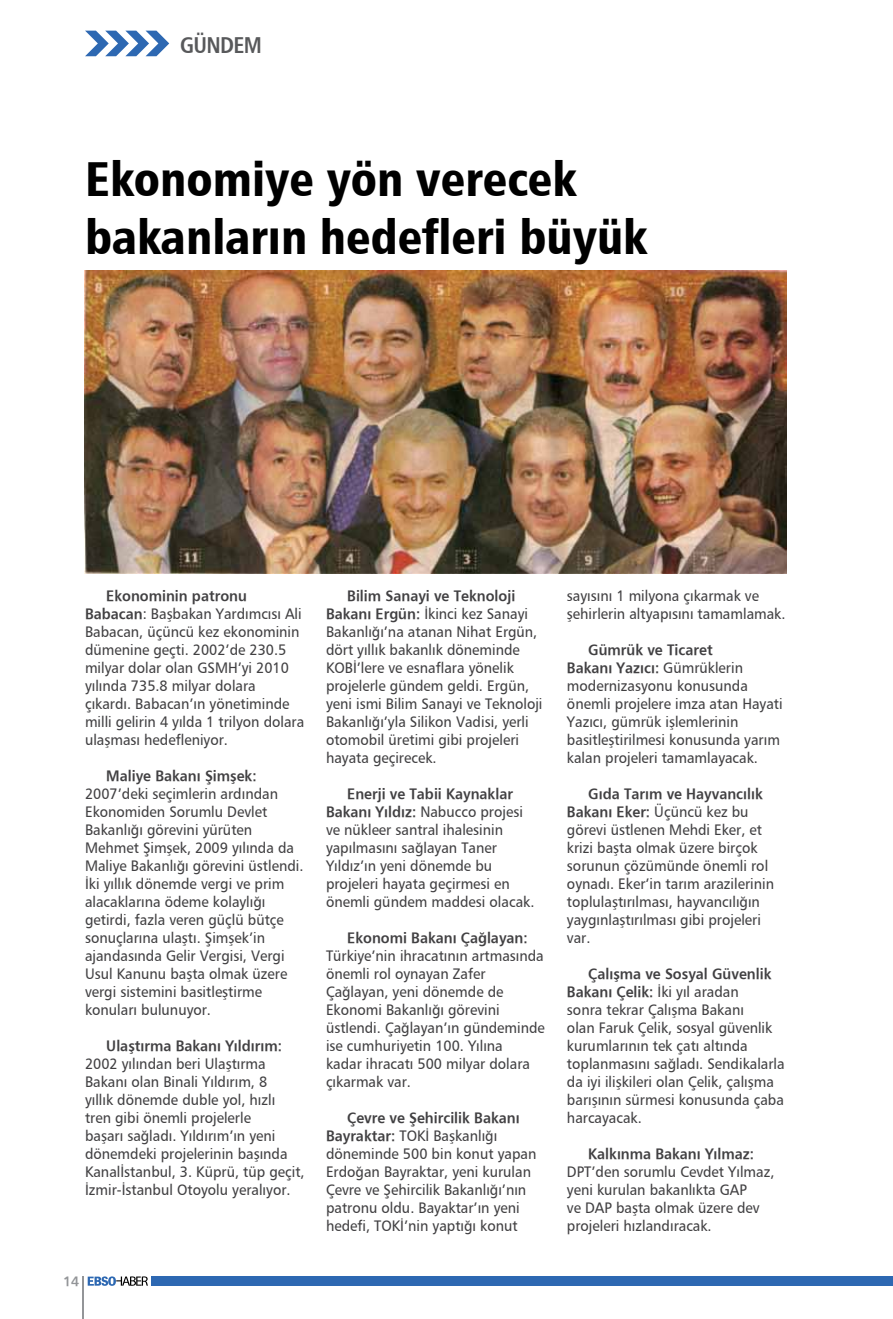
<style>
.page{position:relative;width:893px;height:1319px;background:#fff}
.page>*{position:absolute;margin:0;border:0;box-sizing:border-box;transform-origin:0 0}
.t1{font:900 condensed 48px/57.6px "Frutiger";color:#000}
.t2{font:700 condensed 22.5px "Frutiger";letter-spacing:-.03em;color:#58595b}
.t3{font:15px/18px "Frutiger Roman";color:#414042;scale:.95 1}
.t4{font:700 15px/18px "Frutiger";color:#414042;scale:.95 1}
.t5{font:700 13.5px "Frutiger";color:#939598}
.s1{font-family:"Frutiger";font-weight:700}
.s2{font-family:"Frutiger Roman";font-weight:400}
</style>
<div class="page">
<svg style="left:88px;top:1276px;width:60px;height:9px"></svg>
<div style="left:151px;top:1276px;width:742px;height:9px;background:#2d68b2"></div>
<hr style="left:83px;top:1276px;width:1px;height:42px;background:#939598">
<svg style="left:85px;top:31px;width:84px;height:25px"></svg>
<img style="left:84px;top:270px;width:703px;height:303px">
<h2 class="t2" style="left:180px;top:31px;width:83px">GÜNDEM</h2>
<h1 class="t1" style="left:85px;top:150px;width:563px">Ekonomiye yön verecek bakanların hedefleri büyük</h1>
<p class="t4" style="left:106px;top:586px;width:150px">Ekonominin patronu</p>
<p class="t3" style="left:85px;top:604px;width:232px"><span class="s1">Babacan</span>: Başbakan Yardımcısı Ali<br>Babacan, üçüncü kez ekonominin dümenine geçti. 2002’de 230.5 milyar dolar olan GSMH’yi 2010 yılında 735.8 milyar dolara çıkardı. Babacan’ın yönetiminde milli gelirin 4 yılda 1 trilyon dolara ulaşması hedefleniyor.</p>
<p class="t4" style="left:106px;top:766px;width:160px">Maliye Bakanı Şimşek:</p>
<p class="t3" style="left:85px;top:784px;width:231px">2007’deki seçimlerin ardından<br>Ekonomiden Sorumlu Devlet<br>Bakanlığı görevini yürüten<br>Mehmet Şimşek, 2009 yılında da<br>Maliye Bakanlığı görevini üstlendi.<br>İki yıllık dönemde vergi ve prim alacaklarına ödeme kolaylığı getirdi, fazla veren güçlü bütçe sonuçlarına ulaştı. Şimşek’in ajandasında Gelir Vergisi, Vergi<br>Usul Kanunu başta olmak üzere vergi sistemini basitleştirme konuları bulunuyor.</p>
<p class="t4" style="left:106px;top:1036px;width:186px">Ulaştırma Bakanı Yıldırım:</p>
<p class="t3" style="left:85px;top:1054px;width:233px">2002 yılından beri Ulaştırma<br>Bakanı olan Binali Yıldırım, 8<br>yıllık dönemde duble yol, hızlı tren gibi önemli projelerle<br>başarı sağladı. Yıldırım’ın yeni dönemdeki projelerinin başında<br>Kanalİstanbul, 3. Küprü, tüp geçit,<br>İzmir-İstanbul Otoyolu yeralıyor.</p>
<p class="t5" style="left:63px;top:1272px;width:18px">14</p>
<p class="t4" style="left:347px;top:586px;width:178px">Bilim Sanayi ve Teknoloji</p>
<p class="t3" style="left:326px;top:604px;width:229px"><span class="s1">Bakanı Ergün:</span> İkinci kez Sanayi<br>Bakanlığı’na atanan Nihat Ergün, dört yıllık bakanlık döneminde<br>KOBİ’lere ve esnaflara yönelik projelerle gündem geldi. Ergün, yeni ismi Bilim Sanayi ve Teknoloji<br>Bakanlığı’yla Silikon Vadisi, yerli otomobil üretimi gibi projeleri hayata geçirecek.</p>
<p class="t4" style="left:347px;top:784px;width:176px">Enerji ve Tabii Kaynaklar</p>
<p class="t3" style="left:326px;top:802px;width:221px"><span class="s1">Bakanı Yıldız:</span> Nabucco projesi ve nükleer santral ihalesinin yapılmasını sağlayan Taner<br>Yıldız’ın yeni dönemde bu projeleri hayata geçirmesi en önemli gündem maddesi olacak.</p>
<p class="t4" style="left:347px;top:928px;width:191px">Ekonomi Bakanı Çağlayan:</p>
<p class="t3" style="left:326px;top:946px;width:232px">Türkiye’nin ihracatının artmasında önemli rol oynayan Zafer<br>Çağlayan, yeni dönemde de<br>Ekonomi Bakanlığı görevini üstlendi. Çağlayan’ın gündeminde ise cumhuriyetin 100. Yılına<br>kadar ihracatı 500 milyar dolara çıkarmak var.</p>
<p class="t4" style="left:347px;top:1108px;width:183px">Çevre ve Şehircilik Bakanı</p>
<p class="t3" style="left:326px;top:1126px;width:223px"><span class="s1">Bayraktar:</span> TOKİ Başkanlığı döneminde 500 bin konut yapan<br>Erdoğan Bayraktar, yeni kurulan<br>Çevre ve Şehircilik Bakanlığı’nın patronu oldu. Bayaktar’ın yeni hedefi, TOKİ’nin yaptığı konut</p>
<p class="t3" style="left:567px;top:586px;width:232px">sayısını 1 milyona çıkarmak ve şehirlerin altyapısını tamamlamak.</p>
<p class="t4" style="left:567px;top:640px;width:187px;text-indent:21px">Gümrük ve Ticaret<br>Bakanı Yazıcı: <span class="s2">Gümrüklerin</span></p>
<p class="t3" style="left:567px;top:676px;width:229px">modernizasyonu konusunda önemli projelere imza atan Hayati<br>Yazıcı, gümrük işlemlerinin basitleştirilmesi konusunda yarım kalan projeleri tamamlayacak.</p>
<p class="t4" style="left:567px;top:784px;width:208px;text-indent:21px">Gıda Tarım ve Hayvancılık<br>Bakanı Eker: <span class="s2">Üçüncü kez bu</span></p>
<p class="t3" style="left:567px;top:820px;width:219px">görevi üstlenen Mehdi Eker, et krizi başta olmak üzere birçok sorunun çözümünde önemli rol oynadı. Eker’in tarım arazilerinin toplulaştırılması, hayvancılığın yaygınlaştırılması gibi projeleri var.</p>
<p class="t4" style="left:567px;top:964px;width:217px;text-indent:21px">Çalışma ve Sosyal Güvenlik<br>Bakanı Çelik: <span class="s2">İki yıl aradan</span></p>
<p class="t3" style="left:567px;top:1000px;width:231px">sonra tekrar Çalışma Bakanı<br>olan Faruk Çelik, sosyal güvenlik kurumlarının tek çatı altında toplanmasını sağladı. Sendikalarla da iyi ilişkileri olan Çelik, çalışma barışının sürmesi konusunda çaba harcayacak.</p>
<p class="t4" style="left:588px;top:1144px;width:176px">Kalkınma Bakanı Yılmaz:</p>
<p class="t3" style="left:567px;top:1162px;width:220px">DPT’den sorumlu Cevdet Yılmaz, yeni kurulan bakanlıkta GAP<br>ve DAP başta olmak üzere dev projeleri hızlandıracak.</p>
</div>
